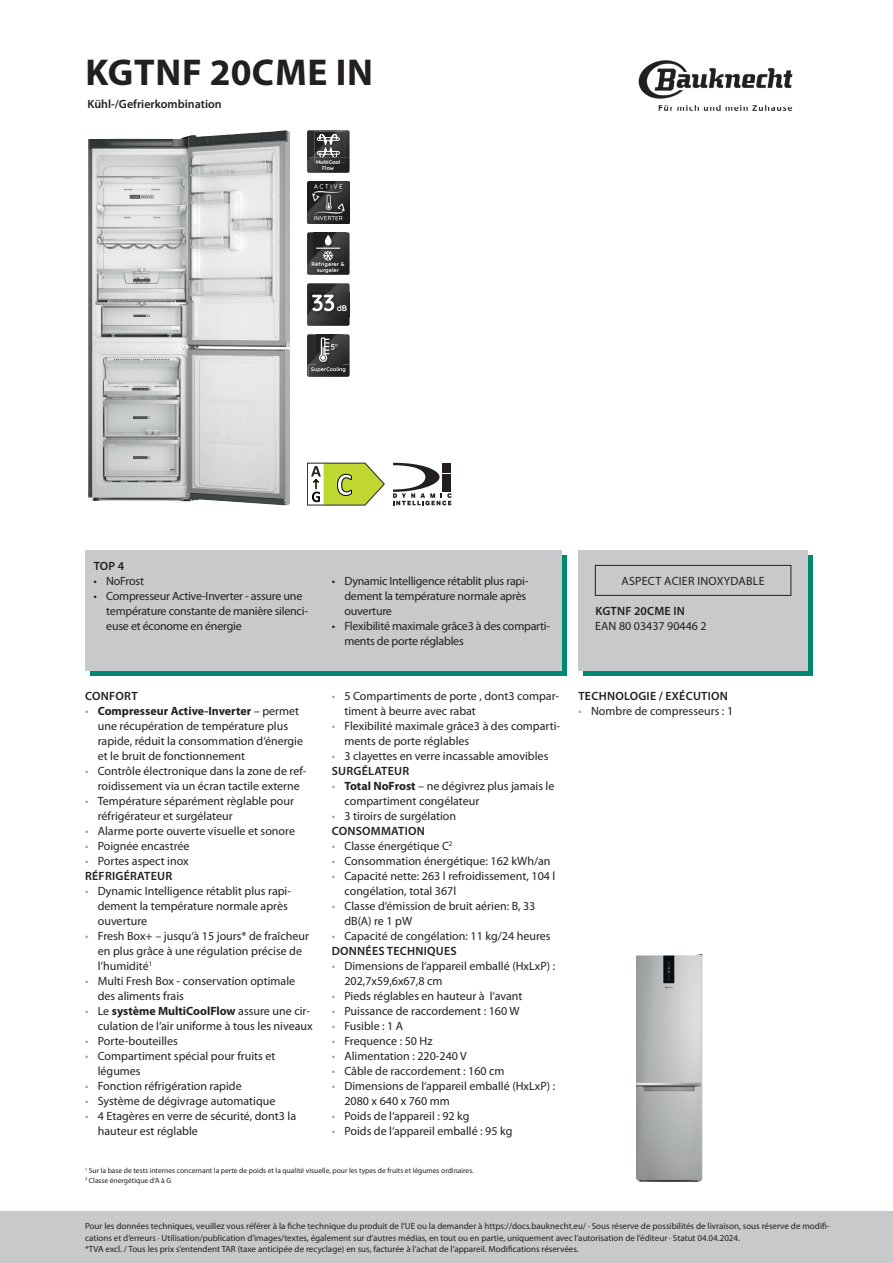
<style>
.page{position:relative;width:893px;height:1263px;background:#fff}
.page>*{position:absolute;margin:0;border:0;box-sizing:border-box;transform-origin:0 0}
.t1{font:700 37.5px "Myriad Pro";letter-spacing:.02em;color:#231f20}
.t2{font:12px/15px "Myriad Pro";color:#231f20}
.t3{font:12px/15px "Myriad Pro";letter-spacing:-.02em;color:#231f20}
.t4{font:600 12px "Myriad Pro";letter-spacing:.02em;color:#231f20}
.t5{font:600 12px "Myriad Pro";color:#231f20}
.t6{font:12px "Myriad Pro";letter-spacing:.02em;color:#231f20}
.t7{font:9px/11.2px "Myriad Pro";color:#231f20}
.t8{font:7.5px/9.8px "Myriad Pro";color:#231f20}
.t9{font:700 5.4px/5.4px "Quicksand Pro";color:#fff;text-align:center}
.t10{font:700 5.4px/5.4px "Hotpoint";color:#fff;text-align:center}
.s1{color:#9ea0a2}
.s2{font-weight:700}
.s3{font-weight:600}
</style>
<div class="page">
<img style="left:638px;top:60px;width:155px;height:52px">
<div style="left:0;top:1212px;width:893px;height:51px;background:#c7c9cb"></div>
<img style="left:88px;top:130px;width:202px;height:375px">
<img style="left:307px;top:171px;width:43px;height:2px">
<svg style="left:307px;top:130px;width:43px;height:41px;background:#4e4c4d"></svg>
<img style="left:307px;top:181px;width:43px;height:43px">
<svg style="left:307px;top:232px;width:43px;height:43px;background:#434142"></svg>
<svg style="left:307px;top:283px;width:43px;height:43px;background:#4d4b4c"></svg>
<svg style="left:307px;top:334px;width:43px;height:43px;background:#4a4849"></svg>
<svg style="left:307px;top:463px;width:77px;height:42px"></svg>
<svg style="left:393px;top:463px;width:59px;height:42px"></svg>
<svg style="left:90px;top:556px;width:477px;height:120px;background:#20927f"></svg>
<div style="left:85px;top:550px;width:476px;height:120px;background:#c7c9cb"></div>
<div style="left:584px;top:556px;width:229px;height:120px;background:#008871"></div>
<div style="left:578px;top:550px;width:230px;height:120px;background:#c7c9cb"></div>
<div style="left:595px;top:565px;width:196px;height:30px;border:1px solid #231f20"></div>
<img style="left:636px;top:954px;width:67px;height:228px">
<h1 class="t1" style="left:85px;top:48px;width:289px">KGTNF 20CME IN</h1>
<p class="t5" style="left:88px;top:97px;width:136px">Kühl-/Gefrierkombination</p>
<p class="t10" style="left:316px;top:159px;width:26px">MultiCool<br>Flow</p>
<p class="t9" style="left:312px;top:262px;width:34px">Réfrigérer &amp; surgeler</p>
<p class="t4" style="left:94px;top:559px;width:32px">TOP 4</p>
<p class="t3" style="left:94px;top:574px;width:52px">• NoFrost</p>
<p class="t3" style="left:106px;top:589px;width:203px;text-indent:-13px">• Compresseur Active-Inverter - assure une température constante de manière silenci&shy;euse et économe en énergie</p>
<p class="t4" style="left:85px;top:690px;width:54px">CONFORT</p>
<p class="t2" style="left:98px;top:704px;width:207px;text-indent:-13px"><span class="s1">•</span> <span class="s2">Compresseur Active-Inverter</span> – permet une récupération de température plus rapide, réduit la consommation d‘énergie et le bruit de fonctionnement</p>
<p class="t2" style="left:85px;top:764px;width:223px;text-align:center"><span class="s1">•</span> Contrôle électronique dans la zone de ref&shy;roidissement via un écran tactile externe</p>
<p class="t2" style="left:98px;top:794px;width:198px;text-indent:-13px"><span class="s1">•</span> Température séparément règlable pour réfrigérateur et surgélateur</p>
<p class="t2" style="left:85px;top:824px;width:211px"><span class="s1">•</span> Alarme porte ouverte visuelle et sonore</p>
<p class="t2" style="left:85px;top:839px;width:106px"><span class="s1">•</span> Poignée encastrée</p>
<p class="t2" style="left:85px;top:854px;width:105px"><span class="s1">•</span> Portes aspect inox<br><span class="s3">RÉFRIGÉRATEUR</span></p>
<p class="t2" style="left:98px;top:884px;width:195px;text-indent:-13px"><span class="s1">•</span> Dynamic Intelligence rétablit plus rapi&shy;dement la température normale après ouverture</p>
<p class="t2" style="left:98px;top:929px;width:213px;text-indent:-13px"><span class="s1">•</span> Fresh Box+ – jusqu‘à 15 jours* de fraîcheur en plus grâce à une régulation précise de l‘humidité<sup>1</sup></p>
<p class="t2" style="left:98px;top:974px;width:199px;text-indent:-13px"><span class="s1">•</span> Multi Fresh Box - conservation optimale des aliments frais</p>
<p class="t2" style="left:85px;top:1004px;width:229px;text-align:right"><span class="s1">•</span> Le <span class="s2">système MultiCoolFlow</span> assure une cir&shy;culation de l‘air uniforme à tous les niveaux</p>
<p class="t2" style="left:85px;top:1034px;width:94px"><span class="s1">•</span> Porte-bouteilles</p>
<p class="t2" style="left:98px;top:1049px;width:179px;text-indent:-13px"><span class="s1">•</span> Compartiment spécial pour fruits et légumes</p>
<p class="t2" style="left:85px;top:1079px;width:158px"><span class="s1">•</span> Fonction réfrigération rapide</p>
<p class="t2" style="left:85px;top:1094px;width:192px"><span class="s1">•</span> Système de dégivrage automatique</p>
<p class="t2" style="left:98px;top:1109px;width:200px;text-indent:-13px"><span class="s1">•</span> 4 Etagères en verre de sécurité, dont3 la hauteur est réglable</p>
<p class="t3" style="left:344px;top:574px;width:185px;text-indent:-13px">• Dynamic Intelligence rétablit plus rapi&shy;dement la température normale après ouverture</p>
<p class="t3" style="left:344px;top:619px;width:207px;text-indent:-13px">• Flexibilité maximale grâce3 à des comparti&shy;ments de porte réglables</p>
<p class="t2" style="left:344px;top:689px;width:216px;text-indent:-13px"><span class="s1">•</span> 5 Compartiments de porte , dont3 compar&shy;timent à beurre avec rabat</p>
<p class="t2" style="left:344px;top:719px;width:217px;text-indent:-13px"><span class="s1">•</span> Flexibilité maximale grâce3 à des comparti&shy;ments de porte réglables</p>
<p class="t2" style="left:332px;top:749px;width:218px"><span class="s1">•</span> 3 clayettes en verre incassable amovibles<br><span class="s3">SURGÉLATEUR</span></p>
<p class="t2" style="left:344px;top:779px;width:212px;text-indent:-13px"><span class="s1">•</span> <span class="s2">Total NoFrost</span> – ne dégivrez plus jamais le compartiment congélateur</p>
<p class="t2" style="left:332px;top:809px;width:126px"><span class="s1">•</span> 3 tiroirs de surgélation<br><span class="s3">CONSOMMATION</span></p>
<p class="t2" style="left:332px;top:839px;width:122px"><span class="s1">•</span> Classe énergétique C<sup>2</sup></p>
<p class="t2" style="left:332px;top:854px;width:220px"><span class="s1">•</span> Consommation énergétique: 162 kWh/an</p>
<p class="t2" style="left:344px;top:869px;width:212px;text-indent:-13px"><span class="s1">•</span> Capacité nette: 263 l refroidissement, 104 l congélation, total 367l</p>
<p class="t2" style="left:344px;top:899px;width:193px;text-indent:-13px"><span class="s1">•</span> Classe d‘émission de bruit aérien: B, 33 dB(A) re 1 pW</p>
<p class="t2" style="left:332px;top:929px;width:220px"><span class="s1">•</span> Capacité de congélation: 11 kg/24 heures<br><span class="s3">DONNÉES TECHNIQUES</span></p>
<p class="t2" style="left:344px;top:959px;width:212px;text-indent:-13px"><span class="s1">•</span> Dimensions de l‘appareil emballé (HxLxP) :<br>202,7x59,6x67,8 cm</p>
<p class="t2" style="left:332px;top:989px;width:192px"><span class="s1">•</span> Pieds réglables en hauteur à l‘avant</p>
<p class="t2" style="left:332px;top:1004px;width:189px"><span class="s1">•</span> Puissance de raccordement : 160 W</p>
<p class="t2" style="left:332px;top:1019px;width:73px"><span class="s1">•</span> Fusible : 1 A</p>
<p class="t2" style="left:332px;top:1034px;width:102px"><span class="s1">•</span> Frequence : 50 Hz</p>
<p class="t2" style="left:332px;top:1049px;width:137px"><span class="s1">•</span> Alimentation : 220-240 V</p>
<p class="t2" style="left:332px;top:1064px;width:174px"><span class="s1">•</span> Câble de raccordement : 160 cm</p>
<p class="t2" style="left:344px;top:1079px;width:212px;text-indent:-13px"><span class="s1">•</span> Dimensions de l‘appareil emballé (HxLxP) :<br>2080 x 640 x 760 mm</p>
<p class="t2" style="left:332px;top:1109px;width:139px"><span class="s1">•</span> Poids de l‘appareil : 92 kg</p>
<p class="t2" style="left:332px;top:1124px;width:182px"><span class="s1">•</span> Poids de l‘appareil emballé : 95 kg</p>
<p class="t6" style="left:621px;top:574px;width:145px">ASPECT ACIER INOXYDABLE</p>
<p class="t4" style="left:595px;top:604px;width:91px">KGTNF 20CME IN</p>
<p class="t2" style="left:595px;top:619px;width:113px">EAN 80 03437 90446 2</p>
<p class="t4" style="left:578px;top:690px;width:151px">TECHNOLOGIE / EXÉCUTION</p>
<p class="t2" style="left:578px;top:704px;width:156px"><span class="s1">•</span> Nombre de compresseurs : 1</p>
<p class="t8" style="left:85px;top:1166px;width:390px"><sup>1</sup> Sur la base de tests internes concernant la perte de poids et la qualité visuelle, pour les types de fruits et légumes ordinaires.<br><sup>2</sup> Classe énergétique d‘A à G</p>
<p class="t7" style="left:85px;top:1221px;width:746px">Pour les données techniques, veuillez vous référer à la fiche technique du produit de l‘UE ou la demander à https://docs.bauknecht.eu/ · Sous réserve de possibilités de livraison, sous réserve de modifi&shy;cations et d‘erreurs · Utilisation/publication d‘images/textes, également sur d‘autres médias, en tout ou en partie, uniquement avec l‘autorisation de l‘éditeur · Statut 04.04.2024.<br>*TVA excl. / Tous les prix s’entendent TAR (taxe anticipée de recyclage) en sus, facturée à l’achat de l’appareil. Modifications réservées.</p>
</div>
